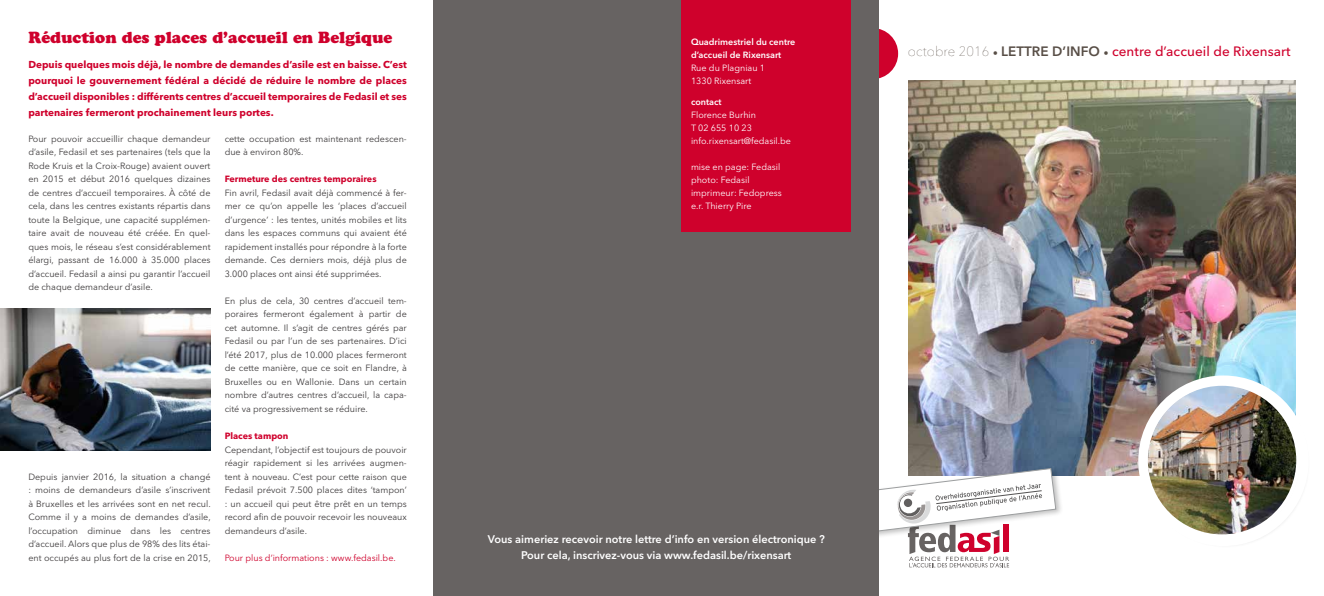
<style>
.page{position:relative;width:1324px;height:596px;background:#fff}
.page>*{position:absolute;margin:0;border:0;box-sizing:border-box;transform-origin:0 0}
.t1{font:16px "Cooper Black Std";color:#cf012c}
.t2{font:500 13.5px "Avenir Next LT Pro";letter-spacing:.005em;color:#cf012c}
.t3{font:600 11px/16px "Avenir Next LT Pro";color:#fff;text-align:center}
.t4{font:700 10px/16px "Avenir Next LT Pro";color:#cf012c;text-align:justify}
.t5{font:9px/13.5px "Avenir Next LT Pro";color:#3e3b3c;text-align:justify}
.t6{font:9px/13px "Avenir Next LT Pro";color:#fff}
.t7{font:600 9px/13px "Avenir Next LT Pro";color:#fff}
.t8{font:700 9px "Avenir Next LT Pro";color:#cf012c}
.t9{font:9px "Avenir Next LT Pro";color:#cf012c}
.s1{font-weight:200;color:#584e46}
.s2{font-family:"Minion Pro";font-weight:400;color:#584e46}
.s3{font-weight:600;color:#584e46}
</style>
<div class="page">
<img style="left:909px;top:80px;width:387px;height:395px">
<div style="left:849px;top:466px;width:214px;height:74px;background:#000;opacity:.25"></div>
<svg style="left:879px;top:468px;width:177px;height:99px"></svg>
<div style="left:847px;top:28px;width:51px;height:51px;background:#cf012c;border-radius:50%"></div>
<div style="left:1142px;top:380px;width:168px;height:167px;background:#000;opacity:.25"></div>
<img style="left:1146px;top:383px;width:152px;height:153px;border-radius:76px">
<div style="left:434px;top:0;width:445px;height:595px;background:#676362"></div>
<div style="left:681px;top:0;width:169px;height:231px;background:#cf012c"></div>
<div style="left:1138px;top:375px;width:171px;height:170px;border:9px solid #fff;border-radius:50%"></div>
<img style="left:0;top:308px;width:210px;height:142px">
<h1 class="t1" style="left:28px;top:28px;width:365px">Réduction des places d’accueil en Belgique</h1>
<p class="t4" style="left:28px;top:56px;width:380px">Depuis quelques mois déjà, le nombre de demandes d’asile est en baisse. C’est pourquoi le gouvernement fédéral a décidé de réduire le nombre de places d’accueil disponibles : différents centres d’accueil temporaires de Fedasil et ses partenaires fermeront prochainement leurs portes.</p>
<p class="t5" style="left:28px;top:132px;width:184px">Pour pouvoir accueillir chaque demandeur d’asile, Fedasil et ses partenaires (tels que la Rode Kruis et la Croix-Rouge) avaient ouvert en 2015 et début 2016 quelques dizaines de centres d’accueil temporaires. À côté de cela, dans les centres existants répartis dans toute la Belgique, une capacité supplémen&shy;taire avait de nouveau été créée. En quel&shy;ques mois, le réseau s’est considérablement élargi, passant de 16.000 à 35.000 places d’accueil. Fedasil a ainsi pu garantir l’accueil de chaque demandeur d’asile.</p>
<p class="t5" style="left:28px;top:469px;width:184px">Depuis janvier 2016, la situation a changé : moins de demandeurs d’asile s’inscrivent à Bruxelles et les arrivées sont en net recul.<br>Comme il y a moins de demandes d’asile, l’occupation diminue dans les centres d’accueil. Alors que plus de 98% des lits étai&shy;ent occupés au plus fort de la crise en 2015,</p>
<p class="t5" style="left:225px;top:132px;width:184px">cette occupation est maintenant redescen&shy;due à environ 80%.</p>
<p class="t8" style="left:225px;top:173px;width:153px">Fermeture des centres temporaires</p>
<p class="t5" style="left:225px;top:186px;width:184px">Fin avril, Fedasil avait déjà commencé à fer&shy;mer ce qu’on appelle les ‘places d’accueil d’urgence’ : les tentes, unités mobiles et lits dans les espaces communs qui avaient été rapidement installés pour répondre à la forte demande. Ces derniers mois, déjà plus de 3.000 places ont ainsi été supprimées.</p>
<p class="t5" style="left:225px;top:294px;width:184px">En plus de cela, 30 centres d’accueil tem&shy;poraires fermeront également à partir de cet automne. Il s’agit de centres gérés par Fedasil ou par l’un de ses partenaires. D’ici l’été 2017, plus de 10.000 places fermeront de cette manière, que ce soit en Flandre, à Bruxelles ou en Wallonie. Dans un certain nombre d’autres centres d’accueil, la capa&shy;cité va progressivement se réduire.</p>
<p class="t8" style="left:225px;top:430px;width:65px">Places tampon</p>
<p class="t5" style="left:225px;top:442px;width:184px">Cependant, l’objectif est toujours de pouvoir réagir rapidement si les arrivées augmen&shy;tent à nouveau. C’est pour cette raison que Fedasil prévoit 7.500 places dites ‘tampon’ : un accueil qui peut être prêt en un temps record afin de pouvoir recevoir les nouveaux demandeurs d’asile.</p>
<p class="t9" style="left:225px;top:551px;width:173px">Pour plus d’informations : www.fedasil.be.</p>
<p class="t7" style="left:691px;top:35px;width:106px">Quadrimestriel du centre d’accueil de Rixensart</p>
<p class="t6" style="left:691px;top:61px;width:76px">Rue du Plagniau 1<br>1330 Rixensart</p>
<p class="t7" style="left:691px;top:95px;width:32px">contact</p>
<p class="t6" style="left:691px;top:108px;width:102px">Florence Burhin<br>T 02 655 10 23 info.rixensart@fedasil.be</p>
<p class="t6" style="left:691px;top:160px;width:92px">mise en page: Fedasil photo: Fedasil imprimeur: Fedopress e.r. Thierry Pire</p>
<p class="t3" style="left:488px;top:530px;width:339px">Vous aimeriez recevoir notre lettre d’info en version électronique ?<br>Pour cela, inscrivez-vous via www.fedasil.be/rixensart</p>
<h2 class="t2" style="left:908px;top:43px;width:384px"><span class="s1">octobre 2016</span> <span class="s2">•</span> <span class="s3">LETTRE D’INFO</span> <span class="s2">•</span> centre d’accueil de Rixensart</h2>
</div>
